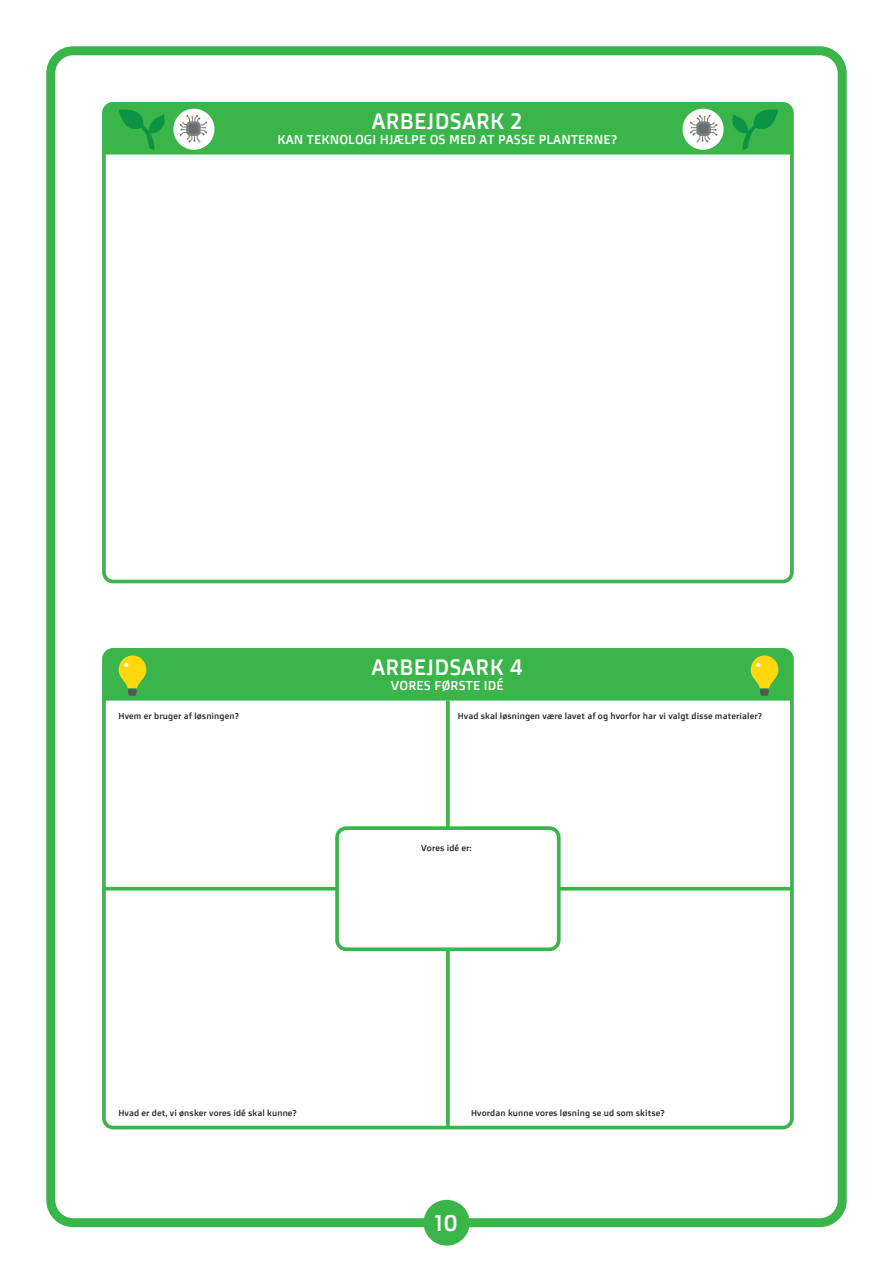
<style>
.page{position:relative;width:893px;height:1263px;background:#fff}
.page>*{position:absolute;margin:0;border:0;box-sizing:border-box;transform-origin:0 0}
.Nummerering{font:22.5px "Doppio One";color:#fff}
.t1{font:22.05px "Doppio One";letter-spacing:.01em;color:#fff}
.t2{font:12.9px "Doppio One";letter-spacing:.01em;color:#fff}
.t3{font:8.55px "Doppio One";letter-spacing:.01em;color:#231f20}
</style>
<div class="page">
<div style="left:46px;top:46px;width:801px;height:1181px;border:9px solid #3ab54a;border-radius:22px"></div>
<div style="left:424px;top:1200px;width:46px;height:45px;background:#3ab54a;border-radius:50%"></div>
<div style="left:102px;top:102px;width:692px;height:481px;border:4px solid #3ab54a;border-radius:9px"></div>
<svg style="left:103px;top:102px;width:689px;height:53px;background:#46b756"></svg>
<div style="left:102px;top:648px;width:692px;height:481px;border:4px solid #3ab54a;border-radius:9px"></div>
<svg style="left:446px;top:701px;width:4px;height:426px"></svg>
<hr style="left:103px;top:887px;width:689px;height:3px;background:#3ab54a">
<div style="left:337px;top:828px;width:222px;height:121px;background:#fff;border-radius:9px"></div>
<div style="left:335px;top:826px;width:226px;height:125px;border:4px solid #3ab54a;border-radius:9px"></div>
<div style="left:103px;top:648px;width:689px;height:53px;background:#3ab54a"></div>
<p class="t1" style="left:372px;top:107px;width:152px">ARBEJDSARK 2</p>
<p class="t2" style="left:277px;top:131px;width:341px">KAN TEKNOLOGI HJÆLPE OS MED AT PASSE PLANTERNE?</p>
<p class="t1" style="left:371px;top:653px;width:153px">ARBEJDSARK 4</p>
<p class="t2" style="left:391px;top:677px;width:114px">VORES FØRSTE IDÉ</p>
<p class="t3" style="left:119px;top:710px;width:122px">Hvem er bruger af løsningen?</p>
<p class="t3" style="left:458px;top:711px;width:306px">Hvad skal løsningen være lavet af og hvorfor har vi valgt disse materialer?</p>
<p class="t3" style="left:421px;top:842px;width:52px">Vores idé er:</p>
<p class="t3" style="left:118px;top:1107px;width:180px">Hvad er det, vi ønsker vores idé skal kunne?</p>
<p class="t3" style="left:471px;top:1107px;width:195px">Hvordan kunne vores løsning se ud som skitse?</p>
<p class="Nummerering" style="left:434px;top:1208px;width:26px">10</p>
</div>
